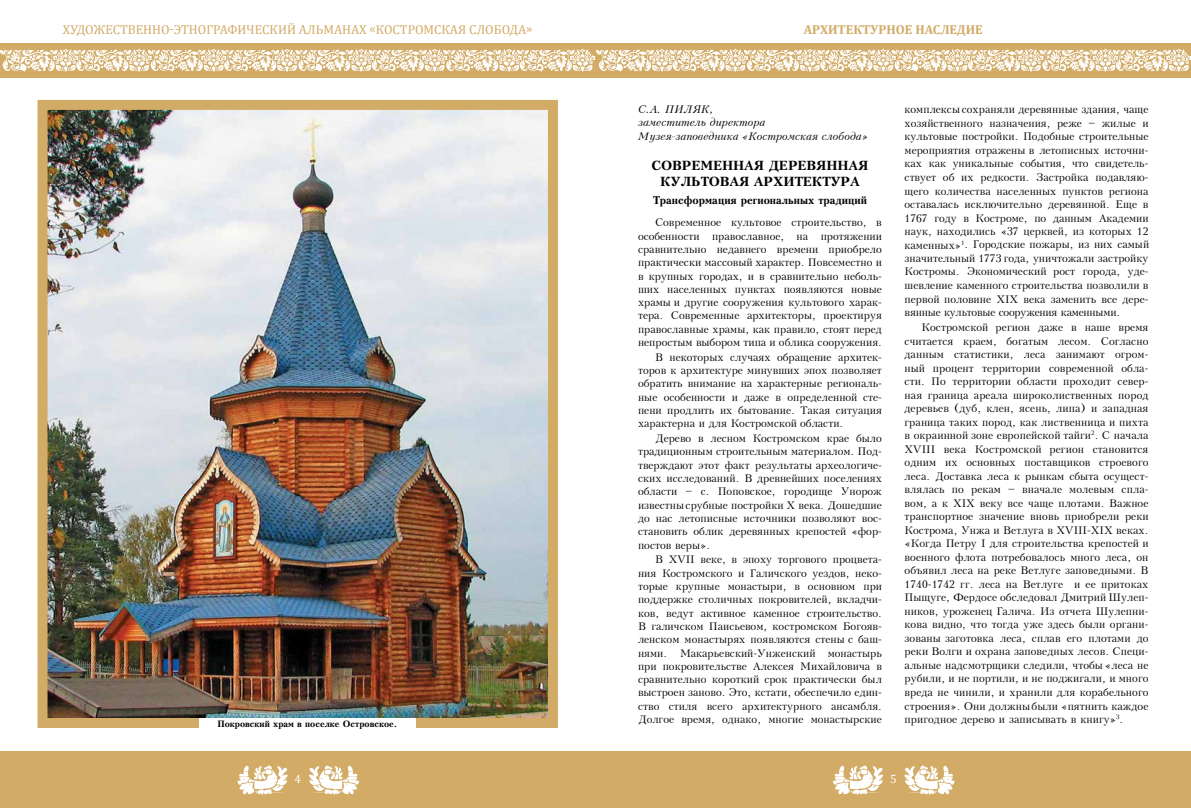
<style>
.page{position:relative;width:1191px;height:808px;background:#fff}
.page>*{position:absolute;margin:0;border:0;box-sizing:border-box;transform-origin:0 0}
.t1{font:13px "Cambria";color:#d2ab67}
.t2{font:700 13px/15.7px "Peterburg";color:#000;text-align:center}
.t3{font:700 13px "Cambria";color:#d2ab67}
.t4{font:12px "Cambria";color:#fff}
.t5{font:11px/13.5px "Peterburg";color:#000;text-align:justify}
.t6{font:italic 11px/13.3px "Peterburg";color:#000}
.t7{font:700 11px "Peterburg";color:#000}
.t8{font:700 9px "Peterburg";color:#000}
</style>
<div class="page">
<div style="left:0;top:43px;width:595px;height:34px;background:#d2ab67"></div>
<div style="left:0;top:751px;width:595px;height:57px;background:#d2ab67"></div>
<svg style="left:237px;top:765px;width:51px;height:30px"></svg>
<svg style="left:309px;top:765px;width:50px;height:30px"></svg>
<div style="left:595px;top:751px;width:596px;height:57px;background:#d2ab67"></div>
<svg style="left:833px;top:765px;width:51px;height:30px"></svg>
<svg style="left:904px;top:765px;width:50px;height:30px"></svg>
<div style="left:596px;top:43px;width:595px;height:34px;background:#d2ab67"></div>
<svg style="left:0;top:49px;width:1191px;height:23px"></svg>
<img style="left:49px;top:111px;width:498px;height:606px">
<div style="left:38px;top:100px;width:520px;height:628px;border:10px solid #d2ab67"></div>
<div style="left:199px;top:718px;width:216px;height:11px;background:#fff"></div>
<p class="t1" style="left:63px;top:22px;width:471px">ХУДОЖЕСТВЕННО-ЭТНОГРАФИЧЕСКИЙ АЛЬМАНАХ «КОСТРОМСКАЯ СЛОБОДА»</p>
<p class="t3" style="left:803px;top:20px;width:181px">АРХИТЕКТУРНОЕ НАСЛЕДИЕ</p>
<p class="t8" style="left:217px;top:719px;width:181px">Покровский храм в поселке Островское.</p>
<p class="t6" style="left:638px;top:103px;width:231px">С.А. ПИЛЯК,<br>заместитель директора<br>Музея-заповедника «Костромская слобода»</p>
<p class="t2" style="left:651px;top:158px;width:218px">СОВРЕМЕННАЯ ДЕРЕВЯННАЯ<br>КУЛЬТОВАЯ АРХИТЕКТУРА</p>
<p class="t7" style="left:653px;top:194px;width:216px">Трансформация региональных традиций</p>
<p class="t5" style="left:638px;top:216px;width:246px;text-indent:17px">Современное культовое строительство, в особенности православное, на протяжении сравнительно недавнего времени приобрело практически массовый характер. Повсеместно и в крупных городах, и в сравнительно неболь&shy;ших населенных пунктах появляются новые храмы и другие сооружения культового харак&shy;тера. Современные архитекторы, проектируя православные храмы, как правило, стоят перед непростым выбором типа и облика сооружения.</p>
<p class="t5" style="left:638px;top:350px;width:245px;text-indent:17px">В некоторых случаях обращение архитек&shy;торов к архитектуре минувших эпох позволяет обратить внимание на характерные региональ&shy;ные особенности и даже в определенной сте&shy;пени продлить их бытование. Такая ситуация характерна и для Костромской области.</p>
<p class="t5" style="left:638px;top:432px;width:245px;text-indent:17px">Дерево в лесном Костромском крае было традиционным строительным материалом. Под&shy;тверждают этот факт результаты археологиче&shy;ских исследований. В древнейших поселениях области – с. Поповское, городище Унорож известны срубные постройки X века. Дошедшие до нас летописные источники позволяют вос&shy;становить облик деревянных крепостей «фор&shy;постов веры».</p>
<p class="t5" style="left:638px;top:553px;width:246px;text-indent:17px">В XVII веке, в эпоху торгового процвета&shy;ния Костромского и Галичского уездов, неко&shy;торые крупные монастыри, в основном при поддержке столичных покровителей, вкладчи&shy;ков, ведут активное каменное строительство.<br>В галичском Паисьевом, костромском Богояв&shy;ленском монастырях появляются стены с баш&shy;нями. Макарьевский-Унженский монастырь при покровительстве Алексея Михайловича в сравнительно короткий срок практически был выстроен заново. Это, кстати, обеспечило един&shy;ство стиля всего архитектурного ансамбля.<br>Долгое время, однако, многие монастырские</p>
<p class="t5" style="left:904px;top:103px;width:246px">комплексы сохраняли деревянные здания, чаще хозяйственного назначения, реже – жилые и культовые постройки. Подобные строительные мероприятия отражены в летописных источни&shy;ках как уникальные события, что свидетель&shy;ствует об их редкости. Застройка подавляю&shy;щего количества населенных пунктов региона оставалась исключительно деревянной. Еще в 1767 году в Костроме, по данным Академии наук, находились «37 церквей, из которых 12 каменных»<sup>1</sup>. Городские пожары, из них самый значительный 1773 года, уничтожали застройку Костромы. Экономический рост города, уде&shy;шевление каменного строительства позволили в первой половине XIX века заменить все дере&shy;вянные культовые сооружения каменными.</p>
<p class="t5" style="left:904px;top:320px;width:246px;text-indent:17px">Костромской регион даже в наше время считается краем, богатым лесом. Согласно данным статистики, леса занимают огром&shy;ный процент территории современной обла&shy;сти. По территории области проходит север&shy;ная граница ареала широколиственных пород деревьев (дуб, клен, ясень, липа) и западная граница таких пород, как лиственница и пихта в окраинной зоне европейской тайги<sup>2</sup>. С начала XVIII века Костромской регион становится одним их основных поставщиков строевого леса. Доставка леса к рынкам сбыта осущест&shy;влялась по рекам – вначале молевым спла&shy;вом, а к XIX веку все чаще плотами. Важное транспортное значение вновь приобрели реки Кострома, Унжа и Ветлуга в XVIII-XIX веках. «Когда Петру I для строительства крепостей и военного флота потребовалось много леса, он объявил леса на реке Ветлуге заповедными. В 1740-1742 гг. леса на Ветлуге и ее притоках Пыщуге, Фердосе обследовал Дмитрий Шулеп&shy;ников, уроженец Галича. Из отчета Шулепни&shy;кова видно, что тогда уже здесь были органи&shy;зованы заготовка леса, сплав его плотами до реки Волги и охрана заповедных лесов. Специ&shy;альные надсмотрщики следили, чтобы «леса не рубили, и не портили, и не поджигали, и много вреда не чинили, и хранили для корабельного строения». Они должны были «пятнить каждое пригодное дерево и записывать в книгу»<sup>3</sup>.</p>
<p class="t4" style="left:294px;top:772px;width:8px">4</p>
<p class="t4" style="left:890px;top:772px;width:8px">5</p>
</div>
